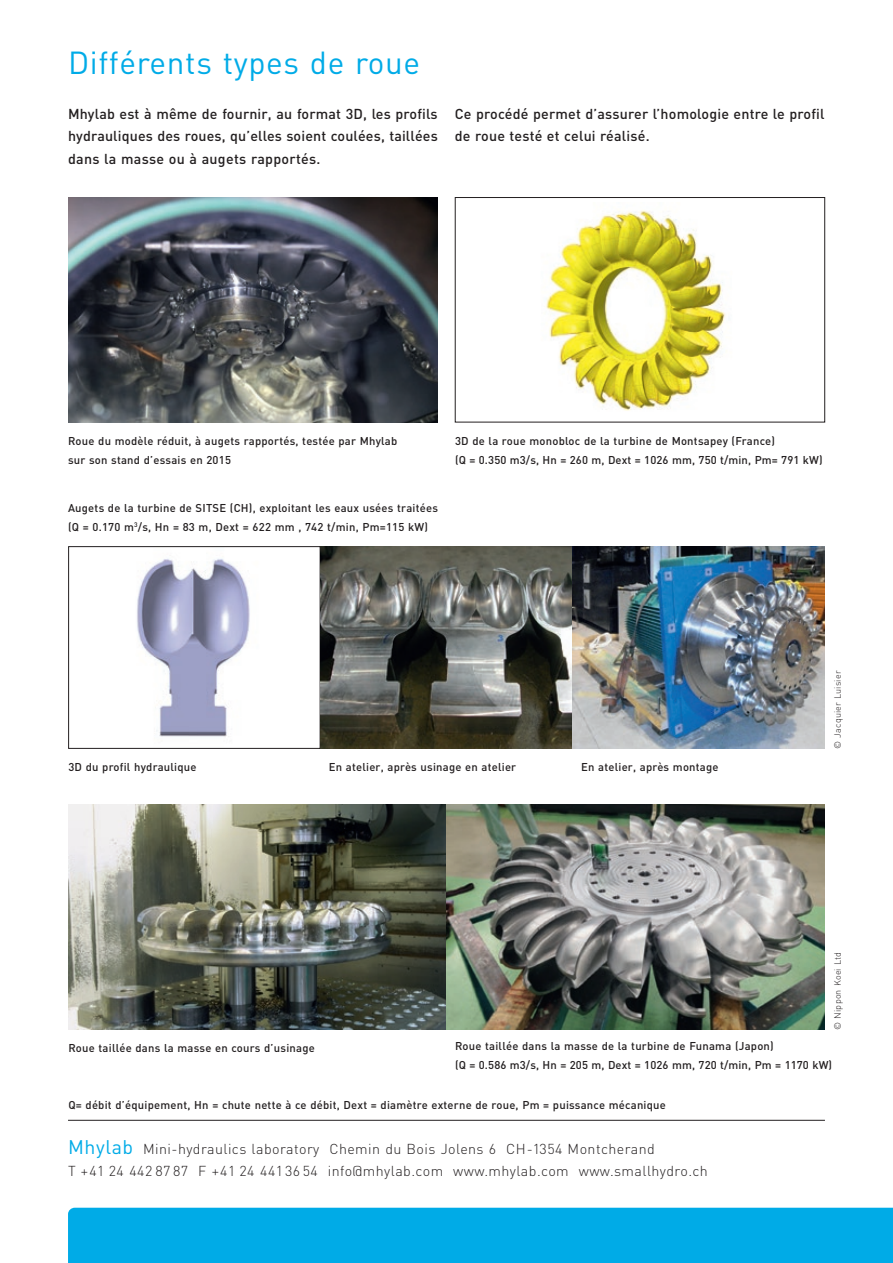
<style>
.page{position:relative;width:893px;height:1263px;background:#fff}
.page>*{position:absolute;margin:0;border:0;box-sizing:border-box;transform-origin:0 0}
.t1{font:31.5px "DIN";letter-spacing:.02em;color:#00abe7}
.t2{font:500 14.25px/22.5px "DIN";letter-spacing:.015em;color:#231f20;text-align:justify}
.t3{font:300 14.25px/22.5px "DIN";letter-spacing:.03em;color:#231f20}
.t4{font:500 11.25px/18.8px "DIN";letter-spacing:.02em;color:#231f20}
.t5{font:300 9px "DIN";letter-spacing:.02em;color:#231f20}
.s1{font-weight:400;font-size:19.5px;color:#00abe7}
</style>
<div class="page">
<img style="left:68px;top:805px;width:757px;height:225px">
<img style="left:68px;top:197px;width:370px;height:225px">
<img style="left:137px;top:558px;width:113px;height:179px">
<div style="left:68px;top:546px;width:252px;height:203px;border:1px solid #231f20"></div>
<img style="left:546px;top:210px;width:180px;height:201px">
<div style="left:455px;top:197px;width:370px;height:225px;border:1px solid #231f20"></div>
<img style="left:320px;top:546px;width:505px;height:203px">
<div style="left:68px;top:1208px;width:825px;height:55px;background:#00abe7"></div>
<hr style="left:68px;top:1120px;width:757px;height:1px;background:#231f20">
<h1 class="t1" style="left:68px;top:44px;width:354px">Différents types de roue</h1>
<p class="t2" style="left:68px;top:102px;width:371px">Mhylab est à même de fournir, au format 3D, les profils hydrauliques des roues, qu’elles soient coulées, taillées dans la masse ou à augets rapportés.</p>
<p class="t2" style="left:455px;top:102px;width:371px">Ce procédé permet d’assurer l’homologie entre le profil de roue testé et celui réalisé.</p>
<p class="t4" style="left:68px;top:431px;width:331px">Roue du modèle réduit, à augets rapportés, testée par Mhylab sur son stand d’essais en 2015</p>
<p class="t4" style="left:68px;top:498px;width:371px">Augets de la turbine de SITSE (CH), exploitant les eaux usées traitées (Q = 0.170 m<sup>3</sup>/s, Hn = 83 m, Dext = 622 mm , 742 t/min, Pm=115 kW)</p>
<p class="t4" style="left:455px;top:431px;width:369px">3D de la roue monobloc de la turbine de Montsapey (France)<br>(Q = 0.350 m3/s, Hn = 260 m, Dext = 1026 mm, 750 t/min, Pm= 791 kW)</p>
<p class="t4" style="left:68px;top:757px;width:130px">3D du profil hydraulique</p>
<p class="t4" style="left:329px;top:757px;width:189px">En atelier, après usinage en atelier</p>
<p class="t4" style="left:581px;top:757px;width:139px">En atelier, après montage</p>
<p class="t5" style="left:831px;top:749px;width:79px;rotate:-90deg">© Jacquier Luisier</p>
<p class="t5" style="left:831px;top:1030px;width:79px;rotate:-90deg">© Nippon Koei Ltd</p>
<p class="t4" style="left:68px;top:1038px;width:248px">Roue taillée dans la masse en cours d’usinage</p>
<p class="t4" style="left:455px;top:1036px;width:379px">Roue taillée dans la masse de la turbine de Funama (Japon)<br>(Q = 0.586 m3/s, Hn = 205 m, Dext = 1026 mm, 720 t/min, Pm = 1170 kW)</p>
<p class="t4" style="left:68px;top:1095px;width:599px">Q= débit d’équipement, Hn = chute nette à ce débit, Dext = diamètre externe de roue, Pm = puissance mécanique</p>
<p class="t3" style="left:68px;top:1137px;width:641px"><span class="s1">Mhylab</span> Mini-hydraulics laboratory Chemin du Bois Jolens 6 CH-1354 Montcherand<br>T +41 24 442 87 87 F +41 24 44136 54 info@mhylab.com www.mhylab.com www.smallhydro.ch</p>
</div>
